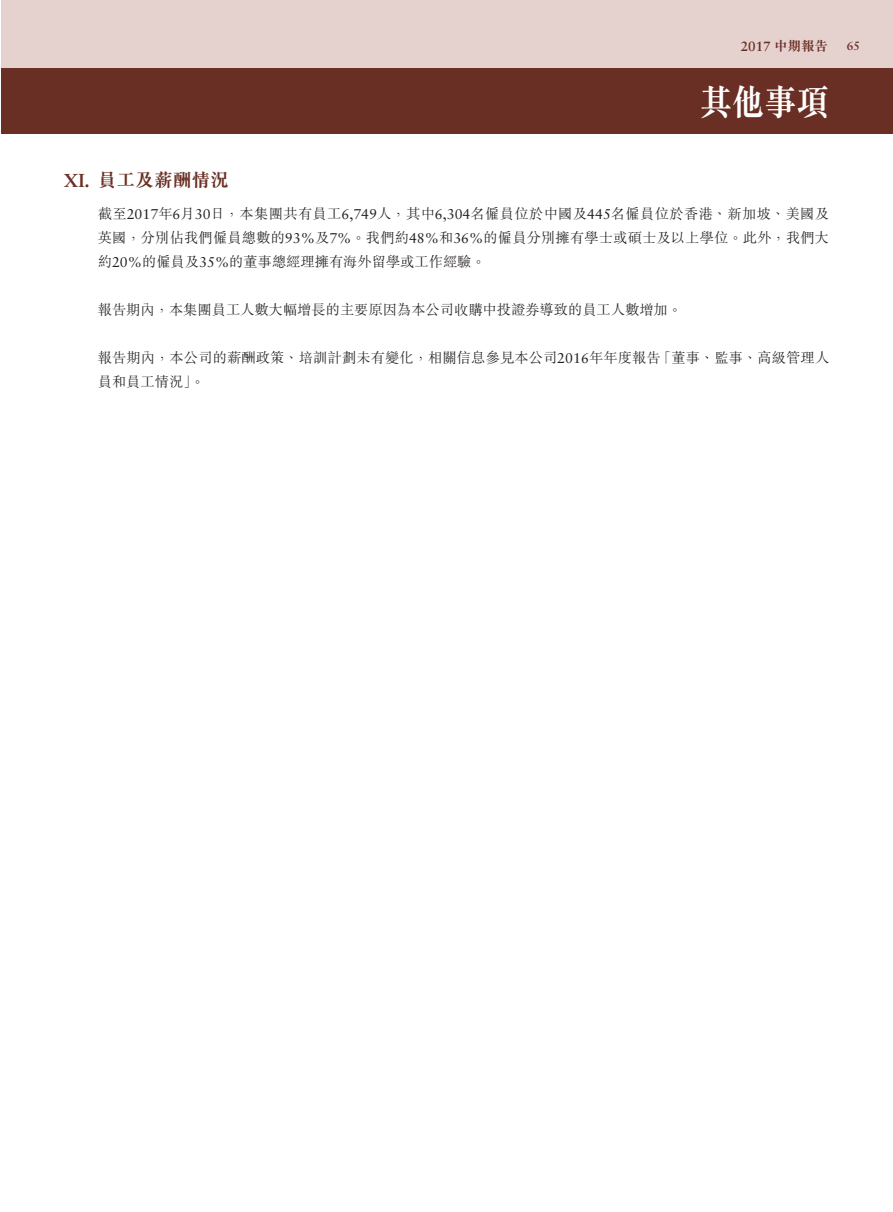
<style>
.page{position:relative;width:893px;height:1212px;background:#fff}
.page>*{position:absolute;margin:0;border:0;box-sizing:border-box;transform-origin:0 0}
.t1{font:700 36.75px "M Sung HK";color:#fff;scale:.9 1}
.t2{font:700 18.75px "M Sung HK";color:#6a2f24}
.t3{font:300 14.25px/24px "M Sung HK";color:#231f20;text-align:justify}
.t4{font:700 13.5px "Sabon LT Std";color:#6a2f24}
.t5{font:700 12px "Sabon LT Std";color:#6a2f24}
.s1{font-family:"M Sung HK"}
.s2{font-family:"Sabon LT Std"}
.s3{font-family:"Sabon LT Std";font-weight:400}
</style>
<div class="page">
<div style="left:1px;top:0;width:892px;height:74px;background:#e5d2cf"></div>
<div style="left:1px;top:68px;width:892px;height:65px;background:#6a2f24"></div>
<p class="t4" style="left:741px;top:38px;width:89px">2017 <span class="s1">中期報告</span></p>
<p class="t5" style="left:847px;top:39px;width:15px">65</p>
<h1 class="t1" style="left:699px;top:77px;width:146px">其他事項</h1>
<h2 class="t2" style="left:64px;top:167px;width:167px"><span class="s2">XI.</span> 員工及薪酬情況</h2>
<p class="t3" style="left:98px;top:201px;width:733px">截至<span class="s3">2017</span>年<span class="s3">6</span>月<span class="s3">30</span>日，本集團共有員工<span class="s3">6,749</span>人，其中<span class="s3">6,304</span>名僱員位於中國及<span class="s3">445</span>名僱員位於香港、新加坡、美國及英國，分別佔我們僱員總數的<span class="s3">93%</span>及<span class="s3">7%</span>。我們約<span class="s3">48%</span>和<span class="s3">36%</span>的僱員分別擁有學士或碩士及以上學位。此外，我們大約<span class="s3">20%</span>的僱員及<span class="s3">35%</span>的董事總經理擁有海外留學或工作經驗。</p>
<p class="t3" style="left:98px;top:297px;width:586px">報告期內，本集團員工人數大幅增長的主要原因為本公司收購中投證券導致的員工人數增加。</p>
<p class="t3" style="left:98px;top:345px;width:733px">報告期內，本公司的薪酬政策、培訓計劃未有變化，相關信息參見本公司<span class="s3">2016</span>年年度報告「董事、監事、高級管理人員和員工情況」。</p>
</div>
